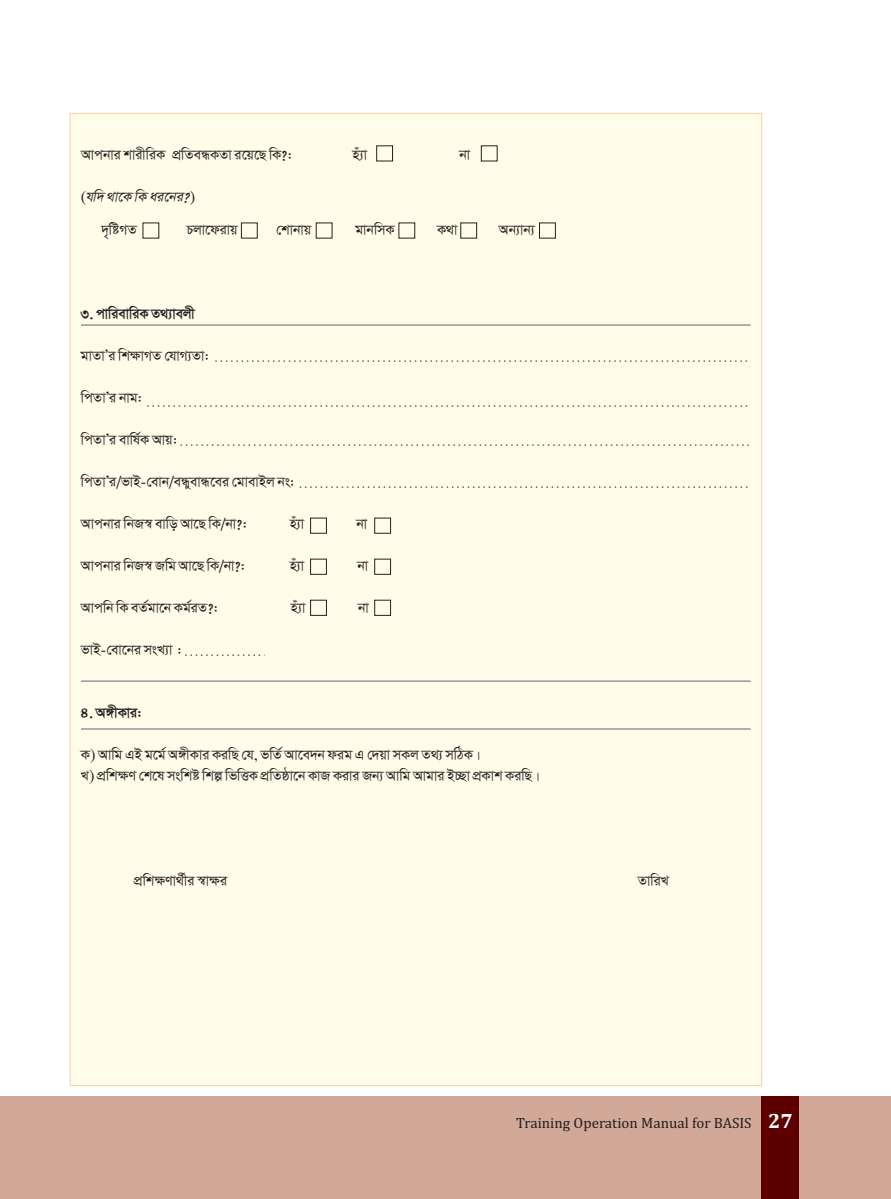
<style>
.page{position:relative;width:891px;height:1199px;background:#fff}
.page>*{position:absolute;margin:0;border:0;box-sizing:border-box;transform-origin:0 0}
.t1{font:16.5px/21px "Sutonny MJ";color:#231f20}
.t2{font:16.5px "Sutonny MJ Bold";color:#231f20}
.t3{font:16.5px "Sutonny MJ Italic";color:#231f20}
.t4{font:15px "Cambria";color:#231f20}
.s1{font-family:"Sutonny MJ"}
.s2{font-weight:700;font-size:21px;color:#fff}
</style>
<div class="page">
<div style="left:69px;top:113px;width:693px;height:973px;background:#fffde9"></div>
<div style="left:376px;top:145px;width:17px;height:16px;border:1px solid #231f20"></div>
<div style="left:241px;top:223px;width:17px;height:15px;border:1px solid #231f20"></div>
<div style="left:399px;top:223px;width:16px;height:15px;border:1px solid #231f20"></div>
<div style="left:460px;top:223px;width:17px;height:15px;border:1px solid #231f20"></div>
<div style="left:539px;top:223px;width:17px;height:15px;border:1px solid #231f20"></div>
<hr style="left:81px;top:324px;width:670px;height:2px;background:#949698">
<svg style="left:215px;top:361px;width:536px;height:1px"></svg>
<svg style="left:147px;top:406px;width:604px;height:1px"></svg>
<svg style="left:180px;top:445px;width:571px;height:1px"></svg>
<svg style="left:300px;top:487px;width:451px;height:1px"></svg>
<svg style="left:185px;top:655px;width:80px;height:1px"></svg>
<div style="left:310px;top:518px;width:17px;height:16px;border:1px solid #231f20"></div>
<div style="left:374px;top:518px;width:17px;height:16px;border:1px solid #231f20"></div>
<div style="left:310px;top:559px;width:17px;height:16px;border:1px solid #231f20"></div>
<div style="left:374px;top:559px;width:17px;height:16px;border:1px solid #231f20"></div>
<div style="left:310px;top:600px;width:17px;height:16px;border:1px solid #231f20"></div>
<div style="left:374px;top:600px;width:17px;height:16px;border:1px solid #231f20"></div>
<hr style="left:81px;top:680px;width:670px;height:2px;background:#949698">
<hr style="left:81px;top:728px;width:670px;height:2px;background:#949698">
<div style="left:0;top:1096px;width:891px;height:103px;background:#d2a999"></div>
<div style="left:761px;top:1096px;width:38px;height:103px;background:#5d0000"></div>
<p class="t1" style="left:81px;top:145px;width:213px">AVCBVI KVIXWIK CÖWZEÜKZV I‡Q‡Q WK?:</p>
<p class="t1" style="left:353px;top:145px;width:16px">NU¨V</p>
<p class="t1" style="left:460px;top:145px;width:12px">BV</p>
<p class="t3" style="left:81px;top:189px;width:116px"><span class="s1">(</span>HW` _V‡K WK AI‡BI?<span class="s1">)</span></p>
<p class="t1" style="left:101px;top:220px;width:37px">`„WÓMZ</p>
<p class="t1" style="left:187px;top:220px;width:52px">PJV‡DIVQ</p>
<p class="t1" style="left:276px;top:220px;width:36px">†KVBVQ</p>
<p class="t1" style="left:355px;top:220px;width:41px">GVBWMK</p>
<p class="t1" style="left:437px;top:220px;width:22px">K_V</p>
<p class="t1" style="left:499px;top:220px;width:37px">AB¨VB¨</p>
<p class="t2" style="left:81px;top:306px;width:115px">3. CVWIEVWIK Z_¨VEJX</p>
<p class="t1" style="left:81px;top:346px;width:130px">GVZVÕI WK¶VMZ †HVM¨ZV:</p>
<p class="t1" style="left:81px;top:388px;width:63px">WCZVÕI BVG:</p>
<p class="t1" style="left:81px;top:430px;width:98px">WCZVÕI EVWL©K AVQ:</p>
<p class="t1" style="left:81px;top:472px;width:215px">WCZVÕI/FVB-†EVB/EÜYEVÜ‡EI †GVEVBJ BS:</p>
<p class="t1" style="left:81px;top:514px;width:167px">AVCBVI WBR¯^ EVWO AV‡Q WK/BV?:</p>
<p class="t1" style="left:290px;top:514px;width:16px">NU¨V</p>
<p class="t1" style="left:356px;top:514px;width:12px">BV</p>
<p class="t1" style="left:81px;top:556px;width:166px">AVCBVI WBR¯^ RWG AV‡Q WK/BV?:</p>
<p class="t1" style="left:290px;top:556px;width:16px">NU¨V</p>
<p class="t1" style="left:358px;top:556px;width:12px">BV</p>
<p class="t1" style="left:81px;top:598px;width:139px">AVCWB WK EZ©GV‡B KG©IZ?:</p>
<p class="t1" style="left:291px;top:598px;width:16px">NU¨V</p>
<p class="t1" style="left:358px;top:598px;width:12px">BV</p>
<p class="t1" style="left:81px;top:640px;width:102px">FVB-†EV‡BI MSL¨V :</p>
<p class="t2" style="left:81px;top:705px;width:62px">4. A½XKVI:</p>
<p class="t1" style="left:81px;top:745px;width:460px">K) AVWG GB G‡G© A½XKVI KIWQ †H, FWZ© AV‡E`B DIG G †`QV MKJ Z_¨ MWVK|<br>L) CÖWK¶Y †K‡L MSWKÓ WKÍ WFWËK CÖWZÔV‡B KVR KIVI RB¨ AVWG AVGVI B”QV CÖKVK KIWQ|</p>
<p class="t1" style="left:134px;top:871px;width:95px">CÖWK¶YV_©XI ¯^V¶I</p>
<p class="t1" style="left:638px;top:871px;width:32px">ZVWIL</p>
<p class="t4" style="left:516px;top:1116px;width:278px">Training Operation Manual for BASIS <span class="s2">27</span></p>
</div>
